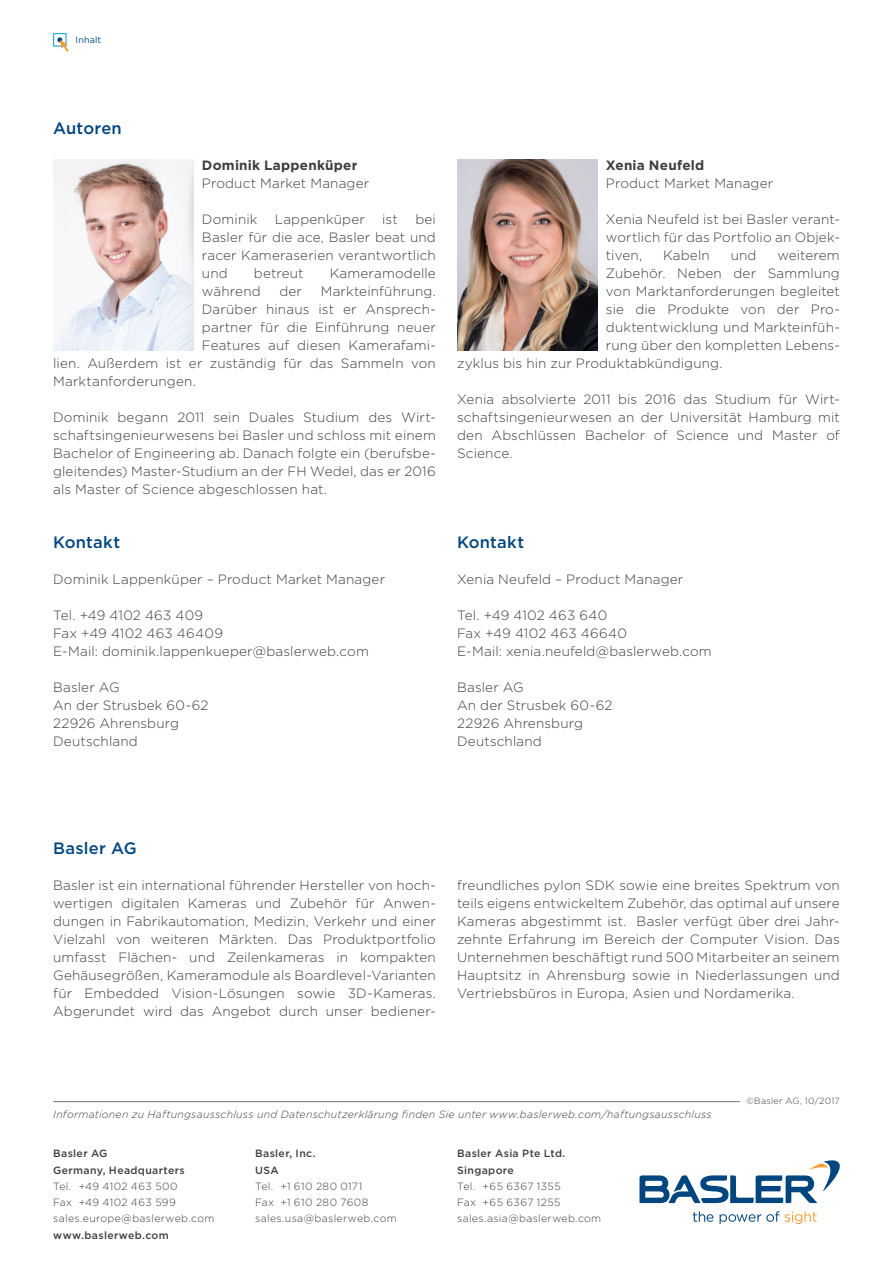
<style>
.page{position:relative;width:893px;height:1263px;background:#fff}
.page>*{position:absolute;margin:0;border:0;box-sizing:border-box;transform-origin:0 0}
.t1{font:500 16.5px "Gotham";letter-spacing:.015em;color:#00467e}
.t2{font:300 13.5px/18px "Gotham";letter-spacing:.01em;color:#3e3e3f;text-align:justify}
.t3{font:700 13.5px "Gotham";letter-spacing:.015em;color:#3e3e3f}
.t4{font:300 10.5px/16.2px "Gotham";letter-spacing:.035em;color:#3e3e3f}
.t5{font:italic 300 10.5px "Gotham";letter-spacing:.025em;color:#3e3e3f}
.t6{font:500 10.5px/16.2px "Gotham";letter-spacing:.035em;color:#3e3e3f}
.t7{font:300 9px "Gotham";letter-spacing:.025em;color:#3e3e3f}
.t8{font:9px "Gotham";letter-spacing:.02em;color:#00467e}
</style>
<div class="page">
<hr style="left:53px;top:1101px;width:687px;height:1px;background:#727477">
<svg style="left:639px;top:1160px;width:201px;height:43px"></svg>
<svg style="left:693px;top:1211px;width:20px;height:11px"></svg>
<svg style="left:720px;top:1211px;width:97px;height:13px"></svg>
<img style="left:53px;top:159px;width:140px;height:192px">
<img style="left:457px;top:159px;width:140px;height:192px">
<svg style="left:53px;top:33px;width:16px;height:19px"></svg>
<p class="t8" style="left:76px;top:34px;width:27px">Inhalt</p>
<p class="t1" style="left:53px;top:117px;width:70px">Autoren</p>
<p class="t3" style="left:202px;top:156px;width:157px">Dominik Lappenküper</p>
<p class="t2" style="left:202px;top:174px;width:169px">Product Market Manager</p>
<p class="t2" style="left:202px;top:210px;width:57px">Dominik</p>
<p class="t2" style="left:275px;top:210px;width:92px">Lappenküper</p>
<p class="t2" style="left:382px;top:210px;width:17px">ist</p>
<p class="t2" style="left:202px;top:210px;width:235px;text-indent:213px">bei Basler für die ace, Basler beat und racer Kameraserien verantwortlich und</p>
<p class="t2" style="left:254px;top:264px;width:51px">betreut</p>
<p class="t2" style="left:330px;top:264px;width:108px">Kameramodelle</p>
<p class="t2" style="left:202px;top:282px;width:60px">während</p>
<p class="t2" style="left:279px;top:282px;width:24px">der</p>
<p class="t2" style="left:321px;top:282px;width:117px">Markteinführung.</p>
<p class="t2" style="left:202px;top:300px;width:235px">Darüber hinaus ist er Ansprech-</p>
<p class="t2" style="left:202px;top:318px;width:235px">partner für die Einführung neuer</p>
<p class="t2" style="left:202px;top:336px;width:235px">Features auf diesen Kamerafami-</p>
<p class="t2" style="left:53px;top:354px;width:384px">lien. Außerdem ist er zuständig für das Sammeln von</p>
<p class="t2" style="left:53px;top:372px;width:144px">Marktanforderungen.</p>
<p class="t2" style="left:53px;top:408px;width:384px">Dominik begann 2011 sein Duales Studium des Wirt&shy;schaftsingenieurwesens bei Basler und schloss mit einem Bachelor of Engineering ab. Danach folgte ein (berufsbe&shy;gleitendes) Master-Studium an der FH Wedel, das er 2016 als Master of Science abgeschlossen hat.</p>
<p class="t1" style="left:53px;top:531px;width:69px">Kontakt</p>
<p class="t2" style="left:53px;top:570px;width:333px">Dominik Lappenküper – Product Market Manager</p>
<p class="t2" style="left:53px;top:606px;width:317px;text-align:left">Tel. +49 4102 463 409<br>Fax +49 4102 463 46409<br>E-Mail: dominik.lappenkueper@baslerweb.com</p>
<p class="t2" style="left:53px;top:678px;width:157px;text-align:left">Basler AG<br>An der Strusbek 60-62<br>22926 Ahrensburg<br>Deutschland</p>
<p class="t3" style="left:606px;top:156px;width:100px">Xenia Neufeld</p>
<p class="t2" style="left:606px;top:174px;width:169px">Product Market Manager</p>
<p class="t2" style="left:606px;top:210px;width:235px">Xenia Neufeld ist bei Basler verant&shy;wortlich für das Portfolio an Objek&shy;tiven,</p>
<p class="t2" style="left:663px;top:246px;width:48px">Kabeln</p>
<p class="t2" style="left:731px;top:246px;width:27px">und</p>
<p class="t2" style="left:777px;top:246px;width:64px">weiterem</p>
<p class="t2" style="left:606px;top:264px;width:235px">Zubehör. Neben der Sammlung</p>
<p class="t2" style="left:606px;top:282px;width:235px">von Marktanforderungen begleitet</p>
<p class="t2" style="left:606px;top:300px;width:235px">sie die Produkte von der Pro-</p>
<p class="t2" style="left:606px;top:318px;width:235px">duktentwicklung und Markteinfüh-</p>
<p class="t2" style="left:606px;top:336px;width:235px">rung über den kompletten Lebens-</p>
<p class="t2" style="left:457px;top:354px;width:267px">zyklus bis hin zur Produktabkündigung.</p>
<p class="t2" style="left:457px;top:390px;width:384px">Xenia absolvierte 2011 bis 2016 das Studium für Wirt&shy;schaftsingenieurwesen an der Universität Hamburg mit den Abschlüssen Bachelor of Science und Master of Science.</p>
<p class="t1" style="left:457px;top:531px;width:69px">Kontakt</p>
<p class="t2" style="left:457px;top:570px;width:228px">Xenia Neufeld – Product Manager</p>
<p class="t2" style="left:457px;top:606px;width:256px;text-align:left">Tel. +49 4102 463 640<br>Fax +49 4102 463 46640<br>E-Mail: xenia.neufeld@baslerweb.com</p>
<p class="t2" style="left:457px;top:678px;width:157px;text-align:left">Basler AG<br>An der Strusbek 60-62<br>22926 Ahrensburg<br>Deutschland</p>
<p class="t1" style="left:53px;top:837px;width:85px">Basler AG</p>
<p class="t2" style="left:53px;top:876px;width:384px">Basler ist ein international führender Hersteller von hoch&shy;wertigen digitalen Kameras und Zubehör für Anwen&shy;dungen in Fabrikautomation, Medizin, Verkehr und einer Vielzahl von weiteren Märkten. Das Produktportfolio umfasst Flächen- und Zeilenkameras in kompakten Gehäusegrößen, Kameramodule als Boardlevel-Varianten für Embedded Vision-Lösungen sowie 3D-Kameras.<br>Abgerundet wird das Angebot durch unser bediener-</p>
<p class="t2" style="left:457px;top:876px;width:384px">freundliches pylon SDK sowie eine breites Spektrum von teils eigens entwickeltem Zubehör, das optimal auf unsere Kameras abgestimmt ist. Basler verfügt über drei Jahr&shy;zehnte Erfahrung im Bereich der Computer Vision. Das Unternehmen beschäftigt rund 500 Mitarbeiter an seinem Hauptsitz in Ahrensburg sowie in Niederlassungen und Vertriebsbüros in Europa, Asien und Nordamerika.</p>
<p class="t5" style="left:53px;top:1108px;width:660px">Informationen zu Haftungsausschluss und Datenschutzerklärung finden Sie unter www.baslerweb.com/haftungsausschluss</p>
<p class="t6" style="left:53px;top:1145px;width:133px">Basler AG<br>Germany, Headquarters</p>
<p class="t4" style="left:53px;top:1178px;width:163px">Tel. +49 4102 463 500<br>Fax +49 4102 463 599 sales.europe@baslerweb.com</p>
<p class="t6" style="left:53px;top:1227px;width:117px">www.baslerweb.com</p>
<p class="t6" style="left:255px;top:1145px;width:62px">Basler, Inc.<br>USA</p>
<p class="t4" style="left:255px;top:1178px;width:143px">Tel. +1 610 280 0171<br>Fax +1 610 280 7608 sales.usa@baslerweb.com</p>
<p class="t6" style="left:457px;top:1145px;width:110px">Basler Asia Pte Ltd.<br>Singapore</p>
<p class="t4" style="left:457px;top:1178px;width:146px">Tel. +65 6367 1355<br>Fax +65 6367 1255 sales.asia@baslerweb.com</p>
<p class="t7" style="left:746px;top:1095px;width:95px">©Basler AG, 10/2017</p>
</div>
